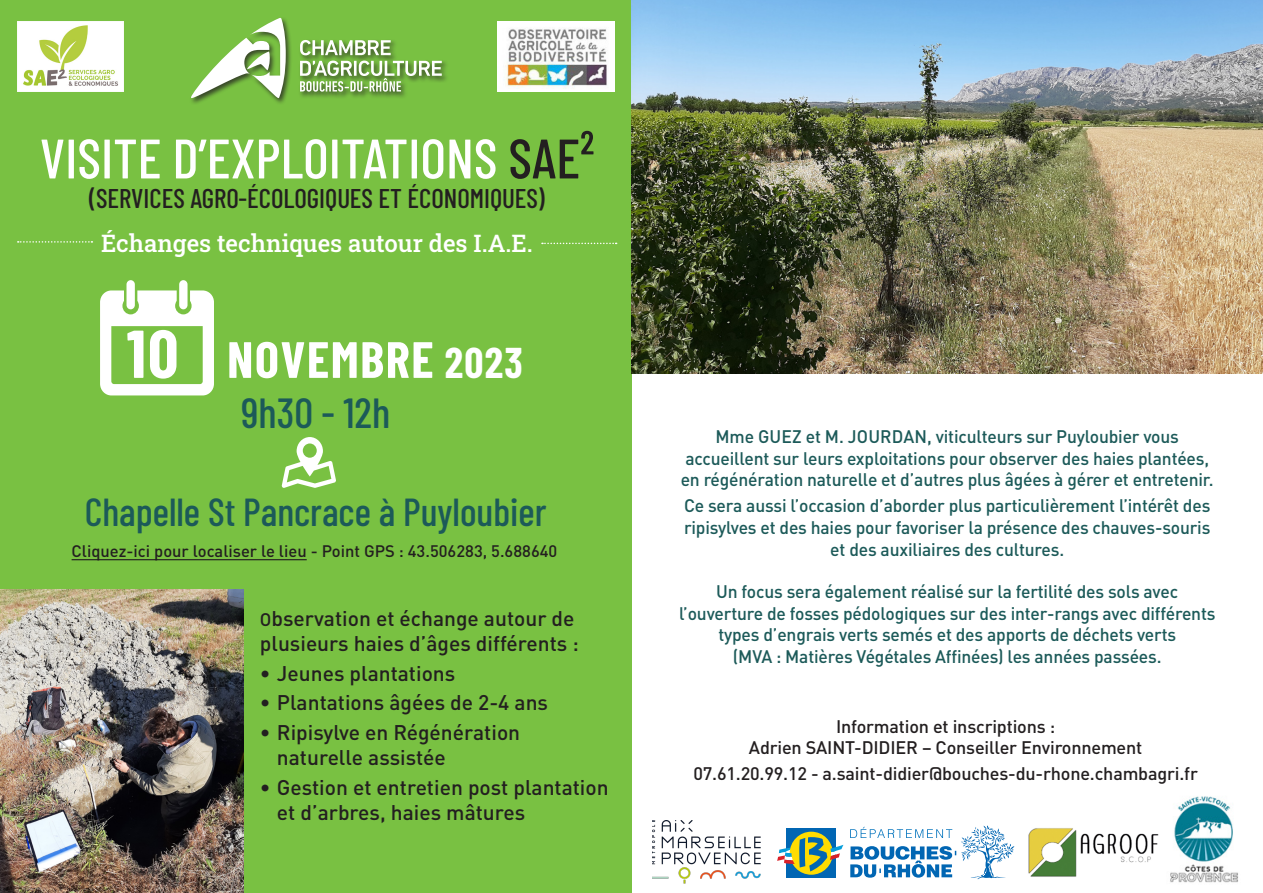
<style>
.page{position:relative;width:1263px;height:893px;background:#fff}
.page>*{position:absolute;margin:0;border:0;box-sizing:border-box;transform-origin:0 0}
.TITRE{font:500 55.5px "Barlow Condensed";color:#fff}
.t1{font:700 51px "Barlow Condensed";letter-spacing:.03em;color:#fff}
.t2{font:500 42px "Barlow Condensed";color:#1c5a59}
.t3{font:500 39px "Barlow Condensed";color:#1c5a59}
.TITRE-2{font:500 27px "Barlow Condensed";color:#231f20}
.SURTITRE_BIS{font:24px "Roboto Slab";color:#fff}
.t4{font:500 21px/25.2px "DIN Pro";color:#231f20}
.t5{font:500 18px/21.6px "DIN Pro";letter-spacing:-.01em;color:#1c5a59;text-align:center}
.t6{font:500 18px/21.6px "DIN Pro";letter-spacing:-.01em;color:#231f20;text-align:center}
.t7{font:500 16.5px "DIN Pro";color:#231f20}
.s1{color:#231f20}
.s2{font-size:67.5px}
.s3{font-size:42px}
.s4{font-size:18px}
</style>
<div class="page">
<div style="left:0;top:0;width:631px;height:893px;background:#79c142"></div>
<img style="left:631px;top:0;width:632px;height:373px">
<svg style="left:282px;top:437px;width:54px;height:51px"></svg>
<img style="left:1028px;top:828px;width:131px;height:49px">
<img style="left:497px;top:21px;width:117px;height:70px">
<img style="left:17px;top:21px;width:107px;height:70px">
<svg style="left:786px;top:828px;width:50px;height:50px"></svg>
<div style="left:787px;top:829px;width:49px;height:49px;background:#0166b3"></div>
<svg style="left:790px;top:832px;width:43px;height:43px"></svg>
<div style="left:791px;top:833px;width:40px;height:40px;background:#ffdc01;border-radius:50%"></div>
<svg style="left:777px;top:836px;width:66px;height:35px"></svg>
<svg style="left:850px;top:825px;width:164px;height:54px"></svg>
<img style="left:0;top:589px;width:243px;height:304px">
<div style="left:190px;top:16px;width:259px;height:89px;background:#231f20;opacity:.75"></div>
<svg style="left:191px;top:18px;width:95px;height:80px"></svg>
<svg style="left:300px;top:40px;width:91px;height:15px"></svg>
<svg style="left:300px;top:61px;width:142px;height:31px"></svg>
<div style="left:127px;top:280px;width:8px;height:29px;background:#fff;border-radius:4px"></div>
<svg style="left:100px;top:290px;width:114px;height:105px"></svg>
<div style="left:179px;top:280px;width:9px;height:29px;background:#fff;border-radius:4px"></div>
<svg style="left:18px;top:241px;width:74px;height:2px"></svg>
<svg style="left:542px;top:243px;width:75px;height:1px"></svg>
<hr style="left:72px;top:559px;width:235px;height:1px;background:#231f20">
<img style="left:1170px;top:796px;width:68px;height:87px">
<img style="left:653px;top:821px;width:107px;height:63px">
<p class="TITRE" style="left:40px;top:119px;width:556px">VISITE D’EXPLOITATIONS <span class="s1">SAE²</span></p>
<p class="TITRE-2" style="left:89px;top:179px;width:457px">(SERVICES AGRO-ÉCOLOGIQUES ET ÉCONOMIQUES)</p>
<p class="SURTITRE_BIS" style="left:101px;top:226px;width:433px">Échanges techniques autour des I.A.E.</p>
<p class="t1" style="left:127px;top:323px;width:397px"><span class="s2">10</span> NOVEMBRE <span class="s3">2023</span></p>
<p class="t2" style="left:241px;top:383px;width:150px">9h30 - 12h</p>
<p class="t3" style="left:85px;top:484px;width:463px">Chapelle St Pancrace à Puyloubier</p>
<p class="t7" style="left:72px;top:538px;width:487px">Cliquez-ici pour localiser le lieu - Point GPS : 43.506283, 5.688640</p>
<p class="t4" style="left:260px;top:604px;width:320px"><span class="s4">O</span>bservation et échange autour de plusieurs haies d’âges différents :</p>
<p class="t4" style="left:260px;top:658px;width:197px">• Jeunes plantations</p>
<p class="t4" style="left:260px;top:688px;width:290px">• Plantations âgées de 2-4 ans</p>
<p class="t4" style="left:277px;top:717px;width:245px;text-indent:-17px">• Ripisylve en Régénération naturelle assistée</p>
<p class="t4" style="left:277px;top:772px;width:333px;text-indent:-17px">• Gestion et entretien post plantation et d’arbres, haies mâtures</p>
<p class="t5" style="left:681px;top:424px;width:535px">Mme GUEZ et M. JOURDAN, viticulteurs sur Puyloubier vous accueillent sur leurs exploitations pour observer des haies plantées, en régénération naturelle et d’autres plus âgées à gérer et entretenir.</p>
<p class="t5" style="left:684px;top:493px;width:528px">Ce sera aussi l’occasion d’aborder plus particulièrement l’intérêt des ripisylves et des haies pour favoriser la présence des chauves-souris et des auxiliaires des cultures.</p>
<p class="t5" style="left:679px;top:579px;width:538px">Un focus sera également réalisé sur la fertilité des sols avec l’ouverture de fosses pédologiques sur des inter-rangs avec différents types d’engrais verts semés et des apports de déchets verts<br>(MVA : Matières Végétales Affinées) les années passées.</p>
<p class="t6" style="left:749px;top:713px;width:395px">Information et inscriptions :<br>Adrien SAINT-DIDIER – Conseiller Environnement</p>
<p class="t6" style="left:693px;top:761px;width:506px">07.61.20.99.12 - a.saint-didier@bouches-du-rhone.chambagri.fr</p>
</div>
